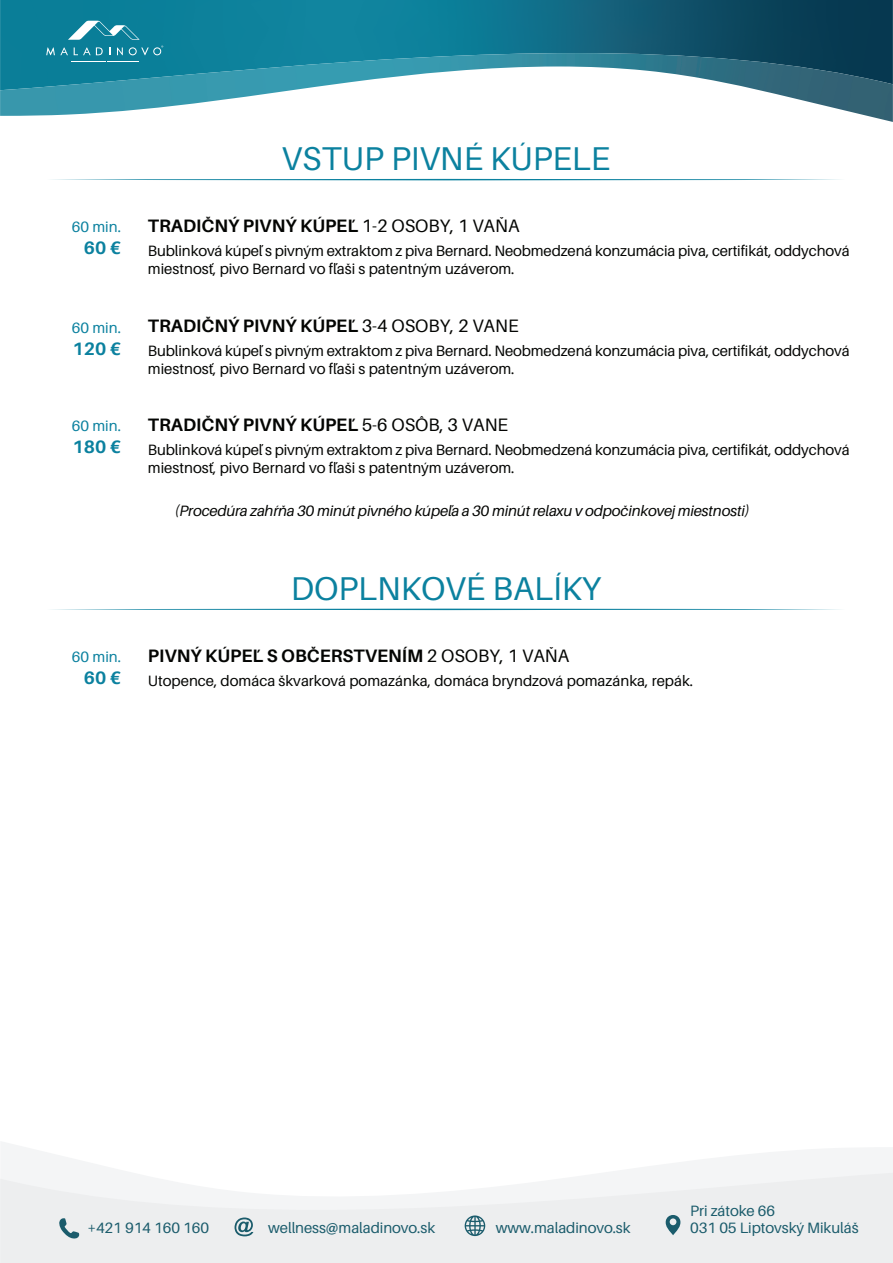
<style>
.page{position:relative;width:893px;height:1263px;background:#fff}
.page>*{position:absolute;margin:0;border:0;box-sizing:border-box;transform-origin:0 0}
.t1{font:33px "Maladinovo Aileron";color:#0b819f}
.t2{font:700 18px "Maladinovo Aileron";color:#040503}
.t3{font:700 18px "Aileron";color:#0b819f}
.t4{font:15px/18px "Maladinovo Aileron";letter-spacing:-.01em;color:#040503}
.t5{font:15px "Maladinovo Aileron";letter-spacing:-.005em;color:#1b5c6c}
.t6{font:italic 15px "Maladinovo Aileron";letter-spacing:-.01em;color:#040503}
.t7{font:15px "Maladinovo Aileron";color:#0b819f}
.s1{font-weight:400}
</style>
<div class="page">
<svg style="left:52px;top:609px;width:788px;height:1px"></svg>
<svg style="left:52px;top:179px;width:788px;height:1px"></svg>
<svg style="left:1px;top:1142px;width:892px;height:31px"></svg>
<svg style="left:0;top:1173px;width:893px;height:90px;fill:#edeeef"></svg>
<svg style="left:465px;top:1215px;width:20px;height:21px"></svg>
<svg style="left:235px;top:1217px;width:18px;height:19px"></svg>
<svg style="left:666px;top:1215px;width:14px;height:20px"></svg>
<svg style="left:58px;top:1218px;width:22px;height:21px"></svg>
<svg style="left:0;top:0;width:893px;height:53px;background:#0d6b84"></svg>
<img style="left:0;top:53px;width:893px;height:69px">
<svg style="left:68px;top:21px;width:72px;height:19px"></svg>
<svg style="left:74px;top:47px;width:29px;height:8px"></svg>
<svg style="left:117px;top:47px;width:6px;height:8px"></svg>
<svg style="left:46px;top:47px;width:22px;height:8px"></svg>
<svg style="left:129px;top:46px;width:34px;height:9px"></svg>
<p class="t7" style="left:72px;top:216px;width:51px">60 min.</p>
<p class="t3" style="left:84px;top:238px;width:39px">60 €</p>
<p class="t7" style="left:72px;top:317px;width:51px">60 min.</p>
<p class="t3" style="left:73px;top:339px;width:50px">120 €</p>
<p class="t7" style="left:72px;top:415px;width:51px">60 min.</p>
<p class="t3" style="left:73px;top:436px;width:50px">180 €</p>
<p class="t7" style="left:72px;top:646px;width:51px">60 min.</p>
<p class="t3" style="left:84px;top:667px;width:39px">60 €</p>
<h1 class="t1" style="left:282px;top:134px;width:330px">VSTUP PIVNÉ KÚPELE</h1>
<p class="t2" style="left:148px;top:212px;width:373px">TRADIČNÝ PIVNÝ KÚPEĽ <span class="s1">1-2 OSOBY, 1 VAŇA</span></p>
<p class="t4" style="left:148px;top:241px;width:703px">Bublinková kúpeľ s pivným extraktom z piva Bernard. Neobmedzená konzumácia piva, certifikát, oddychová miestnosť, pivo Bernard vo fľaši s patentným uzáverom.</p>
<p class="t2" style="left:148px;top:312px;width:372px">TRADIČNÝ PIVNÝ KÚPEĽ <span class="s1">3-4 OSOBY, 2 VANE</span></p>
<p class="t4" style="left:148px;top:340px;width:703px">Bublinková kúpeľ s pivným extraktom z piva Bernard. Neobmedzená konzumácia piva, certifikát, oddychová miestnosť, pivo Bernard vo fľaši s patentným uzáverom.</p>
<p class="t2" style="left:148px;top:411px;width:362px">TRADIČNÝ PIVNÝ KÚPEĽ <span class="s1">5-6 OSÔB, 3 VANE</span></p>
<p class="t4" style="left:148px;top:439px;width:703px">Bublinková kúpeľ s pivným extraktom z piva Bernard. Neobmedzená konzumácia piva, certifikát, oddychová miestnosť, pivo Bernard vo fľaši s patentným uzáverom.</p>
<p class="t6" style="left:175px;top:500px;width:576px">(Procedúra zahŕňa 30 minút pivného kúpeľa a 30 minút relaxu v odpočinkovej miestnosti)</p>
<h1 class="t1" style="left:291px;top:564px;width:312px">DOPLNKOVÉ BALÍKY</h1>
<p class="t2" style="left:148px;top:642px;width:423px">PIVNÝ KÚPEĽ S OBČERSTVENÍM <span class="s1">2 OSOBY, 1 VAŇA</span></p>
<p class="t4" style="left:148px;top:670px;width:547px">Utopence, domáca škvarková pomazánka, domáca bryndzová pomazánka, repák.</p>
<p class="t5" style="left:690px;top:1200px;width:86px">Pri zátoke 66</p>
<p class="t5" style="left:268px;top:1216px;width:168px">wellness@maladinovo.sk</p>
<p class="t5" style="left:496px;top:1217px;width:136px">www.maladinovo.sk</p>
<p class="t5" style="left:87px;top:1216px;width:123px">+421 914 160 160</p>
<p class="t5" style="left:690px;top:1216px;width:170px">031 05 Liptovský Mikuláš</p>
</div>
